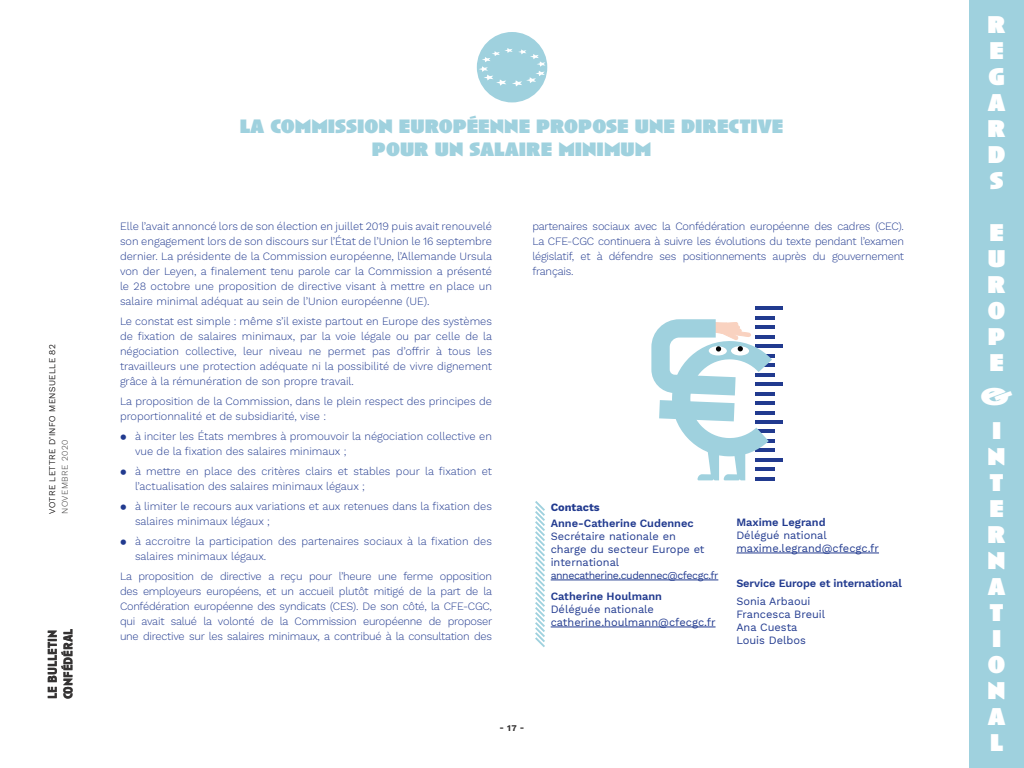
<style>
.page{position:relative;width:1024px;height:768px;background:#fff}
.page>*{position:absolute;margin:0;border:0;box-sizing:border-box;transform-origin:0 0}
.t1{font:900 25px/26px "Anisette";color:#fff;text-align:justify}
.t2{font:900 20px/23px "Anisette";color:#9fd1de;text-align:center}
.t3{font:700 13px/15.6px "Anisette Pro";color:#353333}
.t4{font:300 11px/15px "Work Sans";color:#213a8f}
.t5{font:11px/13px "Work Sans";color:#213a8f}
.t6{font:600 11px "Work Sans";color:#213a8f}
.t7{font:700 11px "Work Sans";color:#213a8f}
.t8{font:10.5px "Work Sans";letter-spacing:-.04em;color:#213a8f}
.t9{font:300 8.6px "Work Sans";letter-spacing:.05em;color:#353333}
.t10{font:700 8.6px "Work Sans";color:#353333}
</style>
<div class="page">
<div style="left:969px;top:0;width:55px;height:768px;background:#9fd1de"></div>
<div style="left:477px;top:32px;width:70px;height:70px;background:#9fd1de;border-radius:50%"></div>
<svg style="left:479px;top:48px;width:67px;height:38px"></svg>
<hr style="left:551px;top:580px;width:167px;height:1px;background:#213a8f">
<hr style="left:551px;top:627px;width:165px;height:1px;background:#213a8f">
<hr style="left:736px;top:553px;width:143px;height:1px;background:#213a8f">
<svg style="left:535px;top:501px;width:10px;height:146px"></svg>
<hr style="left:755px;top:307px;width:28px;height:3px;background:#213a8f">
<hr style="left:755px;top:316px;width:19px;height:4px;background:#213a8f">
<hr style="left:755px;top:326px;width:19px;height:3px;background:#213a8f">
<hr style="left:755px;top:335px;width:19px;height:4px;background:#213a8f">
<hr style="left:755px;top:344px;width:28px;height:4px;background:#213a8f">
<hr style="left:755px;top:354px;width:19px;height:4px;background:#213a8f">
<hr style="left:755px;top:363px;width:19px;height:4px;background:#213a8f">
<hr style="left:755px;top:373px;width:19px;height:4px;background:#213a8f">
<hr style="left:755px;top:382px;width:28px;height:4px;background:#213a8f">
<hr style="left:755px;top:392px;width:19px;height:3px;background:#213a8f">
<hr style="left:755px;top:401px;width:19px;height:4px;background:#213a8f">
<hr style="left:755px;top:411px;width:19px;height:3px;background:#213a8f">
<hr style="left:755px;top:420px;width:28px;height:4px;background:#213a8f">
<hr style="left:755px;top:430px;width:19px;height:3px;background:#213a8f">
<hr style="left:755px;top:439px;width:19px;height:4px;background:#213a8f">
<hr style="left:755px;top:449px;width:19px;height:3px;background:#213a8f">
<hr style="left:755px;top:458px;width:28px;height:4px;background:#213a8f">
<hr style="left:755px;top:467px;width:19px;height:4px;background:#213a8f">
<hr style="left:755px;top:477px;width:19px;height:4px;background:#213a8f">
<svg style="left:651px;top:306px;width:121px;height:174px"></svg>
<p class="t9" style="left:47px;top:514px;width:171px;rotate:-90deg">VOTRE LETTRE D’INFO MENSUELLE 82</p>
<p class="t9" style="left:60px;top:514px;width:76px;rotate:-90deg">NOVEMBRE 2020</p>
<p class="t3" style="left:44px;top:699px;width:72px;rotate:-90deg">le bulletin confédéral</p>
<h2 class="t2" style="left:240px;top:115px;width:545px">LA COMMISSION EUROPÉENNE PROPOSE UNE DIRECTIVE<br>POUR UN SALAIRE MINIMUM</h2>
<p class="t4" style="left:120px;top:219px;width:374px;text-align:justify">Elle l’avait annoncé lors de son élection en juillet 2019 puis avait renouvelé son engagement lors de son discours sur l’État de l’Union le 16 septembre dernier. La présidente de la Commission européenne, l’Allemande Ursula von der Leyen, a finalement tenu parole car la Commission a présenté le 28 octobre une proposition de directive visant à mettre en place un salaire minimal adéquat au sein de l’Union européenne (UE).</p>
<p class="t4" style="left:120px;top:314px;width:374px;text-align:justify">Le constat est simple : même s’il existe partout en Europe des systèmes de fixation de salaires minimaux, par la voie légale ou par celle de la négociation collective, leur niveau ne permet pas d’offrir à tous les travailleurs une protection adéquate ni la possibilité de vivre dignement grâce à la rémunération de son propre travail.</p>
<p class="t4" style="left:120px;top:394px;width:374px">La proposition de la Commission, dans le plein respect des principes de proportionnalité et de subsidiarité, vise :</p>
<p class="t4" style="left:135px;top:429px;width:359px;text-indent:-15px">● à inciter les États membres à promouvoir la négociation collective en vue de la fixation des salaires minimaux ;</p>
<p class="t4" style="left:135px;top:464px;width:359px;text-indent:-15px">● à mettre en place des critères clairs et stables pour la fixation et l’actualisation des salaires minimaux légaux ;</p>
<p class="t4" style="left:135px;top:499px;width:359px;text-indent:-15px">● à limiter le recours aux variations et aux retenues dans la fixation des salaires minimaux légaux ;</p>
<p class="t4" style="left:135px;top:534px;width:359px;text-indent:-15px">● à accroitre la participation des partenaires sociaux à la fixation des salaires minimaux légaux.</p>
<p class="t4" style="left:120px;top:569px;width:374px;text-align:justify">La proposition de directive a reçu pour l’heure une ferme opposition des employeurs européens, et un accueil plutôt mitigé de la part de la Confédération européenne des syndicats (CES). De son côté, la CFE-CGC, qui avait salué la volonté de la Commission européenne de proposer une directive sur les salaires minimaux, a contribué à la consultation des</p>
<p class="t4" style="left:532px;top:219px;width:373px;text-align:justify">partenaires sociaux avec la Confédération européenne des cadres (CEC).<br>La CFE-CGC continuera à suivre les évolutions du texte pendant l’examen législatif, et à défendre ses positionnements auprès du gouvernement français.</p>
<p class="t7" style="left:551px;top:501px;width:51px">Contacts</p>
<p class="t6" style="left:551px;top:517px;width:144px">Anne-Catherine Cudennec</p>
<p class="t5" style="left:551px;top:530px;width:155px">Secrétaire nationale en charge du secteur Europe et international</p>
<p class="t8" style="left:551px;top:569px;width:169px">annecatherine.cudennec@cfecgc.fr</p>
<p class="t6" style="left:551px;top:590px;width:113px">Catherine Houlmann</p>
<p class="t5" style="left:551px;top:603px;width:166px">Déléguée nationale catherine.houlmann@cfecgc.fr</p>
<p class="t6" style="left:736px;top:516px;width:91px">Maxime Legrand</p>
<p class="t5" style="left:736px;top:529px;width:144px">Délégué national maxime.legrand@cfecgc.fr</p>
<p class="t6" style="left:736px;top:577px;width:167px">Service Europe et international</p>
<p class="t5" style="left:736px;top:595px;width:90px">Sonia Arbaoui<br>Francesca Breuil<br>Ana Cuesta<br>Louis Delbos</p>
<p class="t10" style="left:499px;top:723px;width:27px">- 17 -</p>
<h1 class="t1" style="left:988px;top:12px;width:20px">R E G A R D S</h1>
<h1 class="t1" style="left:988px;top:220px;width:20px">E U R O P E</h1>
<h1 class="t1" style="left:980px;top:380px;width:35px;line-height:34px;text-align:center">&amp;<br>I</h1>
<h1 class="t1" style="left:988px;top:444px;width:20px;text-align:left">N<br>T<br>E<br>R<br>N<br>A<br>T<br>I<br>O<br>N<br>A<br>L</h1>
</div>
